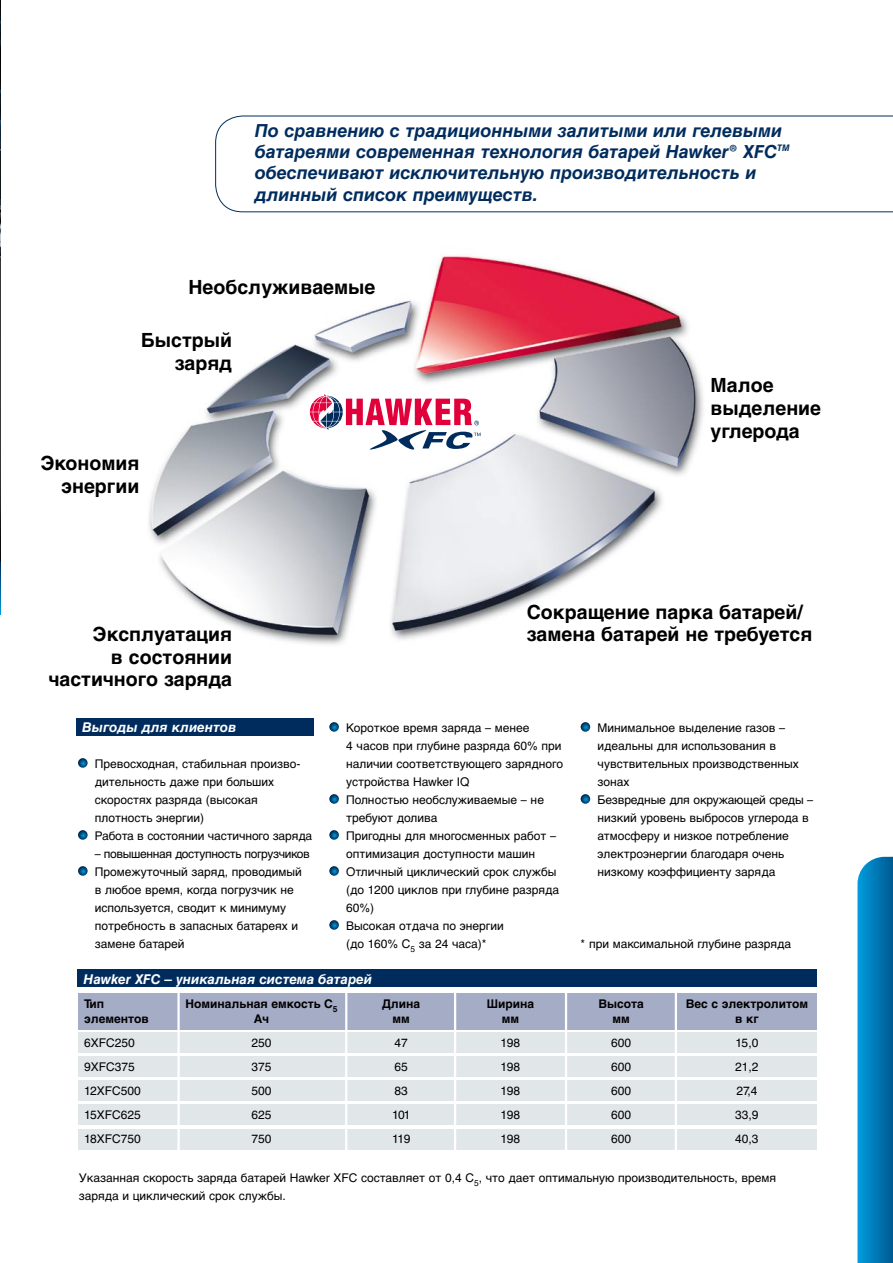
<style>
.page{position:relative;width:893px;height:1263px;background:#fff}
.page>*{position:absolute;margin:0;border:0;box-sizing:border-box;transform-origin:0 0}
.t1{font:700 19.5px/22.8px "Helvetica Cyr";color:#000;text-align:right}
.t2{font:18px/21px "Helvetica Cyr Bold Inclined";color:#002c5d}
.t3{font:13.5px "Helvetica Cyr Bold Inclined";color:#fff}
.t4{font:12px/18px "Helvetica Cyr Upright";color:#000}
.t5{font:700 12px/15px "Helvetica Cyr";color:#000;text-align:center}
.t6{font:12px/24px "Helvetica Cyr Upright";letter-spacing:-.04em;color:#000}
</style>
<div class="page">
<img style="left:149px;top:255px;width:554px;height:390px">
<div style="left:77px;top:719px;width:237px;height:17px;background:#002c5d"></div>
<div style="left:78px;top:1032px;width:738px;height:21px;background:#e1e6e9"></div>
<div style="left:78px;top:1056px;width:738px;height:21px;background:#e1e6e9"></div>
<div style="left:78px;top:1080px;width:738px;height:21px;background:#e1e6e9"></div>
<div style="left:78px;top:1105px;width:738px;height:20px;background:#e1e6e9"></div>
<div style="left:78px;top:1129px;width:738px;height:20px;background:#e1e6e9"></div>
<svg style="left:857px;top:857px;width:36px;height:406px;background:#0d82bc"></svg>
<svg style="left:215px;top:116px;width:678px;height:96px"></svg>
<div style="left:78px;top:993px;width:738px;height:37px;background:#a5acc6"></div>
<hr style="left:177px;top:991px;width:3px;height:173px;background:#fff">
<hr style="left:345px;top:991px;width:2px;height:173px;background:#fff">
<hr style="left:454px;top:991px;width:2px;height:173px;background:#fff">
<hr style="left:565px;top:991px;width:2px;height:173px;background:#fff">
<hr style="left:675px;top:991px;width:2px;height:173px;background:#fff">
<div style="left:77px;top:969px;width:740px;height:17px;background:#002c5d"></div>
<svg style="left:78px;top:758px;width:10px;height:10px"></svg>
<svg style="left:78px;top:830px;width:10px;height:10px"></svg>
<svg style="left:78px;top:866px;width:10px;height:10px"></svg>
<svg style="left:329px;top:722px;width:10px;height:10px"></svg>
<svg style="left:329px;top:794px;width:10px;height:10px"></svg>
<svg style="left:329px;top:830px;width:10px;height:10px"></svg>
<svg style="left:329px;top:866px;width:10px;height:10px"></svg>
<svg style="left:329px;top:920px;width:10px;height:10px"></svg>
<svg style="left:581px;top:722px;width:9px;height:10px"></svg>
<svg style="left:581px;top:794px;width:9px;height:10px"></svg>
<svg style="left:310px;top:394px;width:171px;height:55px"></svg>
<img style="left:0;top:0;width:1px;height:567px">
<hr style="left:0;top:528px;width:1px;height:39px;background:#001339">
<svg style="left:0;top:562px;width:1px;height:52px"></svg>
<h2 class="t2" style="left:255px;top:121px;width:536px">По сравнению с традиционными залитыми или гелевыми батареями современная технология батарей Hawker® XFC<sup>TM </sup>обеспечивают исключительную производительность и длинный список преимуществ.</h2>
<h1 class="t1" style="left:188px;top:276px;width:188px">Необслуживаемые</h1>
<h1 class="t1" style="left:141px;top:329px;width:93px">Быстрый заряд</h1>
<h1 class="t1" style="left:40px;top:451px;width:101px">Экономия энергии</h1>
<h1 class="t1" style="left:49px;top:622px;width:185px">Эксплуатация<br>в состоянии частичного заряда</h1>
<h1 class="t1" style="left:711px;top:374px;width:112px;text-align:left">Малое выделение углерода</h1>
<h1 class="t1" style="left:527px;top:600px;width:287px;text-align:left">Сокращение парка батарей/ замена батарей не требуется</h1>
<p class="t3" style="left:82px;top:719px;width:156px">Выгоды для клиентов</p>
<p class="t4" style="left:95px;top:754px;width:219px">Превосходная, стабильная произво&shy;дительность даже при больших скоростях разряда (высокая плотность энергии)<br>Работа в состоянии частичного заряда</p>
<p class="t4" style="left:95px;top:844px;width:216px">– повышенная доступность погрузчиков<br>Промежуточный заряд, проводимый в любое время, когда погрузчик не используется, сводит к минимуму потребность в запасных батареях и замене батарей</p>
<p class="t4" style="left:346px;top:718px;width:218px">Короткое время заряда – менее<br>4 часов при глубине разряда 60% при наличии соответствующего зарядного устройства Hawker IQ<br>Полностью необслуживаемые – не требуют долива<br>Пригодны для многосменных работ – оптимизация доступности машин<br>Отличный циклический срок службы (до 1200 циклов при глубине разряда<br>60%)<br>Высокая отдача по энергии<br>(до 160% С<sub>5</sub> за 24 часа)*</p>
<p class="t4" style="left:598px;top:718px;width:217px">Минимальное выделение газов – идеальны для использования в чувствительных производственных зонах<br>Безвредные для окружающей среды – низкий уровень выбросов углерода в атмосферу и низкое потребление электроэнергии благодаря очень низкому коэффициенту заряда</p>
<p class="t4" style="left:581px;top:934px;width:212px">* при максимальной глубине разряда</p>
<p class="t3" style="left:84px;top:971px;width:290px">Hawker XFC – уникальная система батарей</p>
<p class="t5" style="left:84px;top:996px;width:66px;text-align:left">Тип элементов</p>
<p class="t4" style="left:84px;top:1031px;width:58px;line-height:24px">6XFC250<br>9XFC375<br>12XFC500<br>15XFC625<br>18XFC750</p>
<p class="t5" style="left:186px;top:996px;width:154px">Номинальная емкость C<sub>5<br></sub>Ач</p>
<p class="t4" style="left:252px;top:1031px;width:22px;line-height:24px;text-align:justify">250<br>375<br>500<br>625<br>750</p>
<p class="t5" style="left:382px;top:996px;width:40px">Длина мм</p>
<p class="t6" style="left:392px;top:1031px;width:20px">47<br>65<br>83<br>101<br>119</p>
<p class="t5" style="left:487px;top:996px;width:49px">Ширина мм</p>
<p class="t4" style="left:501px;top:1031px;width:21px;line-height:24px;text-align:justify">198<br>198<br>198<br>198<br>198</p>
<p class="t5" style="left:599px;top:996px;width:47px">Высота мм</p>
<p class="t4" style="left:611px;top:1031px;width:22px;line-height:24px;text-align:justify">600<br>600<br>600<br>600<br>600</p>
<p class="t5" style="left:686px;top:996px;width:124px">Вес с электролитом в кг</p>
<p class="t4" style="left:735px;top:1031px;width:25px;line-height:24px;text-align:justify">15,0<br>21,2<br>27,4<br>33,9<br>40,3</p>
<p class="t4" style="left:79px;top:1168px;width:699px">Указанная скорость заряда батарей Hawker XFC составляет от 0,4 C<sub>5</sub>, что дает оптимальную производительность, время заряда и циклический срок службы.</p>
</div>
